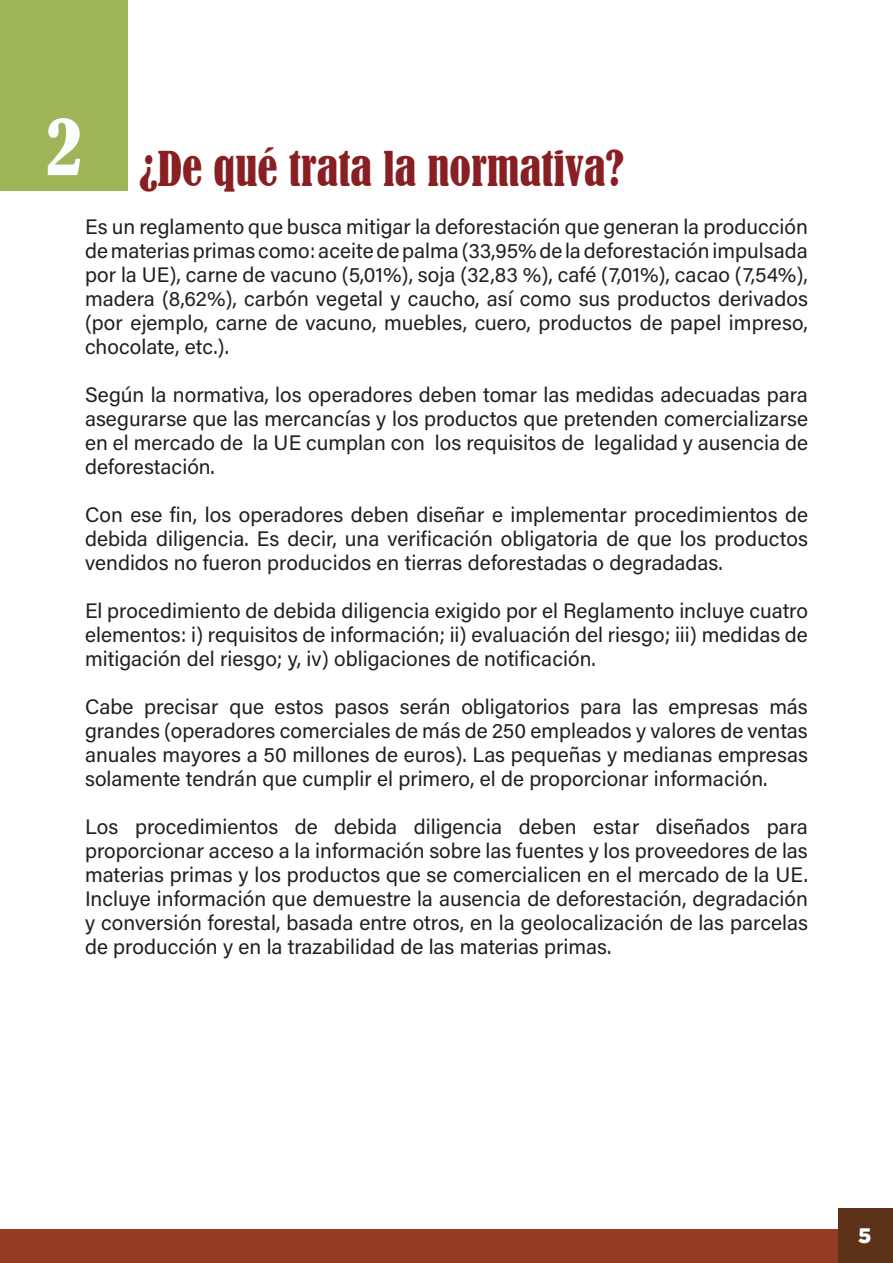
<style>
.page{position:relative;width:893px;height:1263px;background:#fff}
.page>*{position:absolute;margin:0;border:0;box-sizing:border-box;transform-origin:0 0}
.t1{font:condensed 72px "Bernard";color:#fbfdfe}
.t2{font:condensed 45px "Bernard";color:#882023}
.t3{font:21px/24px "Acumin Variable Concept";letter-spacing:.02em;color:#231f20;text-align:justify}
.t4{font:900 21px "Gotham";color:#fff}
</style>
<div class="page">
<div style="left:0;top:1229px;width:893px;height:34px;background:#963c24"></div>
<div style="left:0;top:0;width:128px;height:191px;background:#9eb55a"></div>
<div style="left:839px;top:1209px;width:54px;height:54px;background:#5c3319"></div>
<h1 class="t1" style="left:46px;top:106px;width:37px">2</h1>
<h2 class="t2" style="left:139px;top:142px;width:487px">¿De qué trata la normativa?</h2>
<p class="t3" style="left:85px;top:214px;width:724px">Es un reglamento que busca mitigar la deforestación que generan la producción de materias primas como: aceite de palma (33,95% de la deforestación impulsada por la UE), carne de vacuno (5,01%), soja (32,83 %), café (7,01%), cacao (7,54%), madera (8,62%), carbón vegetal y caucho, así como sus productos derivados (por ejemplo, carne de vacuno, muebles, cuero, productos de papel impreso, chocolate, etc.).</p>
<p class="t3" style="left:85px;top:382px;width:724px">Según la normativa, los operadores deben tomar las medidas adecuadas para asegurarse que las mercancías y los productos que pretenden comercializarse en el mercado de la UE cumplan con los requisitos de legalidad y ausencia de deforestación.</p>
<p class="t3" style="left:85px;top:502px;width:724px">Con ese fin, los operadores deben diseñar e implementar procedimientos de debida diligencia. Es decir, una verificación obligatoria de que los productos vendidos no fueron producidos en tierras deforestadas o degradadas.</p>
<p class="t3" style="left:85px;top:598px;width:724px">El procedimiento de debida diligencia exigido por el Reglamento incluye cuatro elementos: i) requisitos de información; ii) evaluación del riesgo; iii) medidas de mitigación del riesgo; y, iv) obligaciones de notificación.</p>
<p class="t3" style="left:85px;top:694px;width:724px">Cabe precisar que estos pasos serán obligatorios para las empresas más grandes (operadores comerciales de más de 250 empleados y valores de ventas anuales mayores a 50 millones de euros). Las pequeñas y medianas empresas solamente tendrán que cumplir el primero, el de proporcionar información.</p>
<p class="t3" style="left:85px;top:814px;width:724px">Los procedimientos de debida diligencia deben estar diseñados para proporcionar acceso a la información sobre las fuentes y los proveedores de las materias primas y los productos que se comercialicen en el mercado de la UE.<br>Incluye información que demuestre la ausencia de deforestación, degradación y conversión forestal, basada entre otros, en la geolocalización de las parcelas de producción y en la trazabilidad de las materias primas.</p>
<p class="t4" style="left:858px;top:1223px;width:15px">5</p>
</div>
